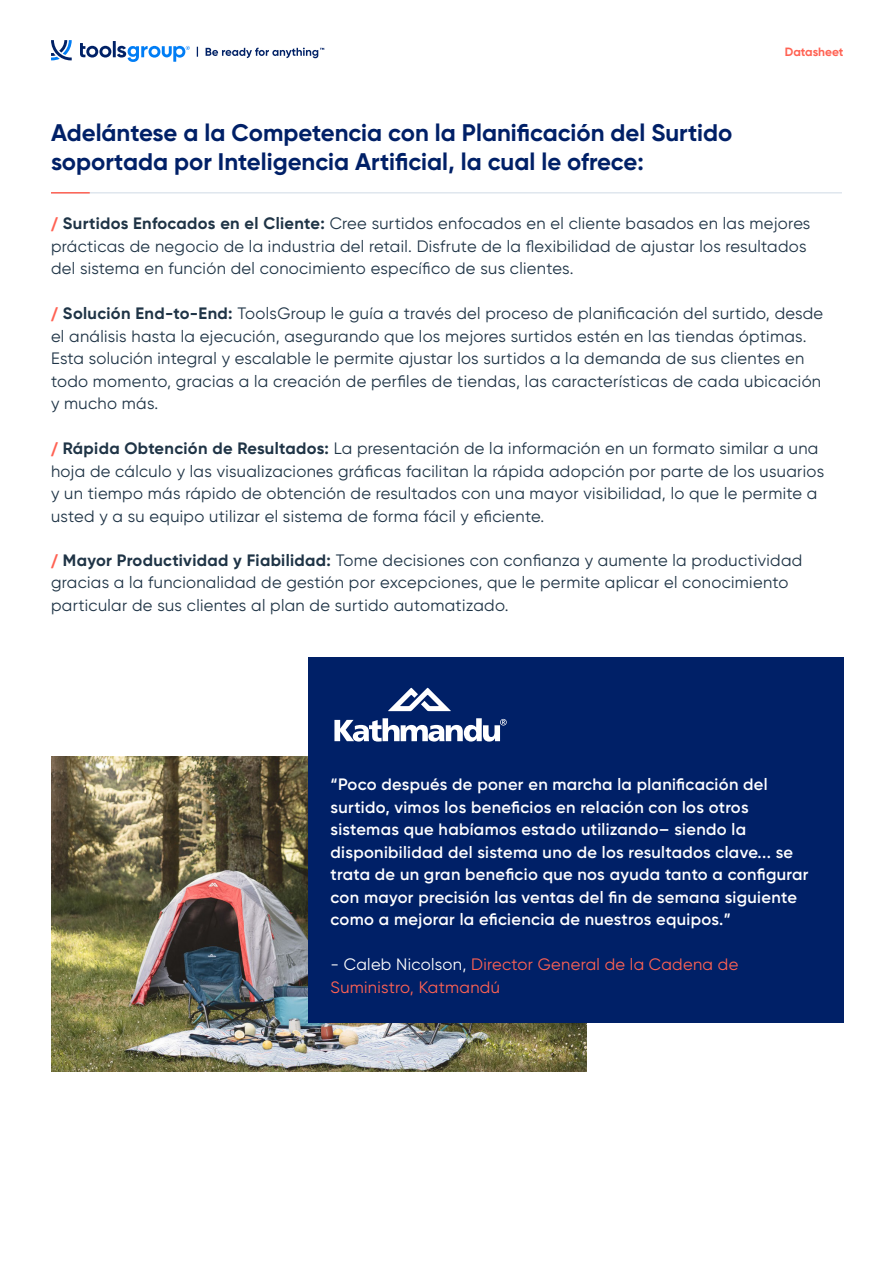
<style>
.page{position:relative;width:893px;height:1263px;background:#fff}
.page>*{position:absolute;margin:0;border:0;box-sizing:border-box;transform-origin:0 0}
.t1{font:700 24px/28.8px "Gilroy";color:#002067}
.t2{font:16.5px/22.5px "Gilroy";letter-spacing:.02em;color:#1f3446}
.t3{font:600 16.5px/22.5px "Gilroy";letter-spacing:.02em;color:#fff}
.t4{font:16.5px/22.5px "Gilroy";letter-spacing:.02em;color:#ff6253}
.t5{font:700 12px "Gilroy";letter-spacing:-.005em;color:#ff6253}
.s1{font-family:"Calibri";font-weight:700;color:#ff6253}
.s2{font-weight:700}
.s3{color:#fff}
</style>
<div class="page">
<svg style="left:206px;top:48px;width:118px;height:10px"></svg>
<svg style="left:80px;top:43px;width:31px;height:15px"></svg>
<hr style="left:113px;top:41px;width:3px;height:16px;background:#002166">
<svg style="left:51px;top:40px;width:21px;height:20px"></svg>
<svg style="left:117px;top:46px;width:73px;height:16px"></svg>
<hr style="left:51px;top:192px;width:791px;height:2px;background:#dfe6ee">
<hr style="left:51px;top:192px;width:39px;height:2px;background:#ff6253">
<img style="left:51px;top:757px;width:536px;height:315px">
<div style="left:308px;top:657px;width:536px;height:365px;background:#002067"></div>
<svg style="left:334px;top:687px;width:173px;height:54px"></svg>
<h1 class="t1" style="left:51px;top:118px;width:683px">Adelántese a la Competencia con la Planificación del Surtido soportada por Inteligencia Artificial, la cual le ofrece:</h1>
<p class="t5" style="left:785px;top:44px;width:60px">Datasheet</p>
<p class="t2" style="left:51px;top:212px;width:761px"><span class="s1">/</span> <span class="s2">Surtidos Enfocados en el Cliente:</span> Cree surtidos enfocados en el cliente basados en las mejores prácticas de negocio de la industria del retail. Disfrute de la flexibilidad de ajustar los resultados del sistema en función del conocimiento específico de sus clientes.</p>
<p class="t2" style="left:51px;top:302px;width:774px"><span class="s1">/</span> <span class="s2">Solución End-to-End:</span> ToolsGroup le guía a través del proceso de planificación del surtido, desde el análisis hasta la ejecución, asegurando que los mejores surtidos estén en las tiendas óptimas.<br>Esta solución integral y escalable le permite ajustar los surtidos a la demanda de sus clientes en todo momento, gracias a la creación de perfiles de tiendas, las características de cada ubicación y mucho más.</p>
<p class="t2" style="left:51px;top:437px;width:775px"><span class="s1">/</span> <span class="s2">Rápida Obtención de Resultados:</span> La presentación de la información en un formato similar a una hoja de cálculo y las visualizaciones gráficas facilitan la rápida adopción por parte de los usuarios y un tiempo más rápido de obtención de resultados con una mayor visibilidad, lo que le permite a usted y a su equipo utilizar el sistema de forma fácil y eficiente.</p>
<p class="t2" style="left:51px;top:549px;width:753px"><span class="s1">/</span> <span class="s2">Mayor Productividad y Fiabilidad:</span> Tome decisiones con confianza y aumente la productividad gracias a la funcionalidad de gestión por excepciones, que le permite aplicar el conocimiento particular de sus clientes al plan de surtido automatizado.</p>
<p class="t3" style="left:331px;top:773px;width:479px">“Poco después de poner en marcha la planificación del surtido, vimos los beneficios en relación con los otros sistemas que habíamos estado utilizando– siendo la disponibilidad del sistema uno de los resultados clave... se trata de un gran beneficio que nos ayuda tanto a configurar con mayor precisión las ventas del fin de semana siguiente como a mejorar la eficiencia de nuestros equipos.”</p>
<p class="t4" style="left:331px;top:953px;width:409px"><span class="s3">- Caleb Nicolson,</span> Director General de la Cadena de<br>Suministro, Katmandú</p>
</div>
